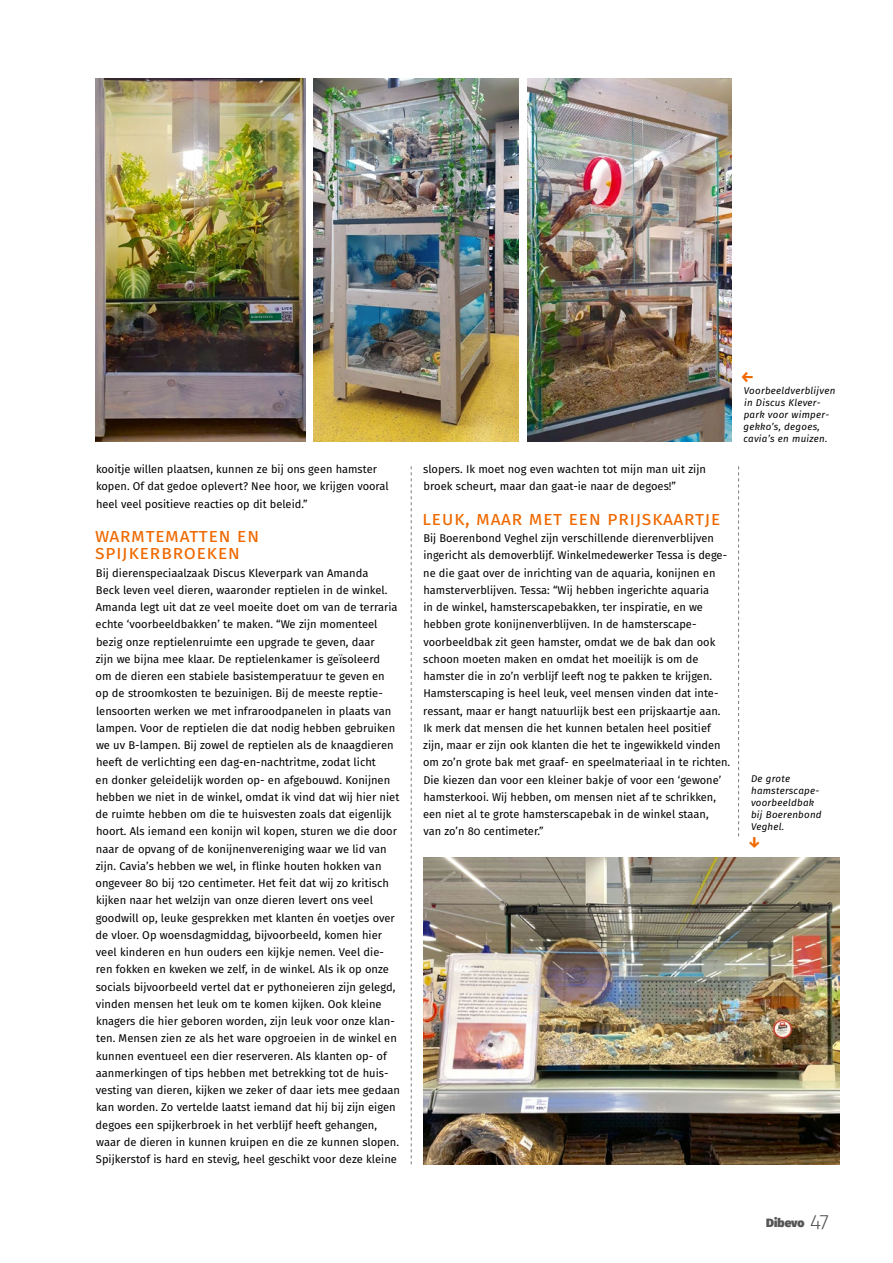
<style>
.page{position:relative;width:893px;height:1263px;background:#fff}
.page>*{position:absolute;margin:0;border:0;box-sizing:border-box;transform-origin:0 0}
.t1{font:19.5px/17.2px "Fira Sans";letter-spacing:.025em;color:#ef6900}
.t2{font:800 15px "Fira Sans";color:#ef6900}
.t3{font:900 12px "Fira Sans";color:#555756}
.t4{font:11.25px/17.2px "Fira Sans";color:#000}
.t5{font:italic 9.75px/12px "Fira Sans";letter-spacing:.025em;color:#000}
.s1{font-weight:300;font-size:21px}
</style>
<div class="page">
<svg style="left:411px;top:466px;width:1px;height:698px"></svg>
<svg style="left:738px;top:466px;width:1px;height:370px"></svg>
<img style="left:527px;top:79px;width:204px;height:363px">
<img style="left:314px;top:79px;width:204px;height:363px">
<img style="left:95px;top:79px;width:210px;height:363px">
<img style="left:423px;top:857px;width:416px;height:307px">
<p class="t4" style="left:96px;top:460px;width:294px">kooitje willen plaatsen, kunnen ze bij ons geen hamster kopen. Of dat gedoe oplevert? Nee hoor, we krijgen vooral heel veel positieve reacties op dit beleid.”</p>
<h1 class="t1" style="left:95px;top:526px;width:166px">Warmtematten en spijkerbroeken</h1>
<p class="t4" style="left:96px;top:564px;width:306px">Bij dierenspeciaalzaak Discus Kleverpark van Amanda<br>Beck leven veel dieren, waaronder reptielen in de winkel.<br>Amanda legt uit dat ze veel moeite doet om van de terraria echte ‘voorbeeldbakken’ te maken. “We zijn momenteel bezig onze reptielenruimte een upgrade te geven, daar<br>zijn we bijna mee klaar. De reptielenkamer is geïsoleerd<br>om de dieren een stabiele basistemperatuur te geven en op de stroomkosten te bezuinigen. Bij de meeste reptie&shy;lensoorten werken we met infraroodpanelen in plaats van lampen. Voor de reptielen die dat nodig hebben gebruiken we uv B-lampen. Bij zowel de reptielen als de knaagdieren heeft de verlichting een dag-en-nachtritme, zodat licht<br>en donker geleidelijk worden op- en afgebouwd. Konijnen hebben we niet in de winkel, omdat ik vind dat wij hier niet de ruimte hebben om die te huisvesten zoals dat eigenlijk hoort. Als iemand een konijn wil kopen, sturen we die door naar de opvang of de konijnenvereniging waar we lid van zijn. Cavia’s hebben we wel, in flinke houten hokken van ongeveer 80 bij 120 centimeter. Het feit dat wij zo kritisch kijken naar het welzijn van onze dieren levert ons veel goodwill op, leuke gesprekken met klanten én voetjes over de vloer. Op woensdagmiddag, bijvoorbeeld, komen hier veel kinderen en hun ouders een kijkje nemen. Veel die&shy;ren fokken en kweken we zelf, in de winkel. Als ik op onze socials bijvoorbeeld vertel dat er pythoneieren zijn gelegd, vinden mensen het leuk om te komen kijken. Ook kleine knagers die hier geboren worden, zijn leuk voor onze klan&shy;ten. Mensen zien ze als het ware opgroeien in de winkel en kunnen eventueel een dier reserveren. Als klanten op- of aanmerkingen of tips hebben met betrekking tot de huis&shy;vesting van dieren, kijken we zeker of daar iets mee gedaan kan worden. Zo vertelde laatst iemand dat hij bij zijn eigen degoes een spijkerbroek in het verblijf heeft gehangen, waar de dieren in kunnen kruipen en die ze kunnen slopen.<br>Spijkerstof is hard en stevig, heel geschikt voor deze kleine</p>
<p class="t4" style="left:423px;top:460px;width:284px">slopers. Ik moet nog even wachten tot mijn man uit zijn broek scheurt, maar dan gaat-ie naar de degoes!”</p>
<h1 class="t1" style="left:422px;top:509px;width:300px">Leuk, maar met een prijskaartje</h1>
<p class="t4" style="left:423px;top:529px;width:309px">Bij Boerenbond Veghel zijn verschillende dierenverblijven ingericht als demoverblijf. Winkelmedewerker Tessa is dege&shy;ne die gaat over de inrichting van de aquaria, konijnen en hamsterverblijven. Tessa: “Wij hebben ingerichte aquaria<br>in de winkel, hamsterscapebakken, ter inspiratie, en we hebben grote konijnenverblijven. In de hamsterscape&shy;voorbeeldbak zit geen hamster, omdat we de bak dan ook schoon moeten maken en omdat het moeilijk is om de hamster die in zo’n verblijf leeft nog te pakken te krijgen.<br>Hamsterscaping is heel leuk, veel mensen vinden dat inte&shy;ressant, maar er hangt natuurlijk best een prijskaartje aan.<br>Ik merk dat mensen die het kunnen betalen heel positief zijn, maar er zijn ook klanten die het te ingewikkeld vinden om zo’n grote bak met graaf- en speelmateriaal in te richten.<br>Die kiezen dan voor een kleiner bakje of voor een ‘gewone’ hamsterkooi. Wij hebben, om mensen niet af te schrikken, een niet al te grote hamsterscapebak in de winkel staan,<br>van zo’n 80 centimeter.”</p>
<h2 class="t2" style="left:741px;top:364px;width:15px">←</h2>
<p class="t5" style="left:743px;top:384px;width:93px">Voorbeeldverblijven in Discus Klever&shy;park voor wimper&shy;gekko’s, degoes, cavia’s en muizen.</p>
<p class="t5" style="left:751px;top:772px;width:72px">De grote hamsterscape&shy;voorbeeldbak bij Boerenbond<br>Veghel.</p>
<h2 class="t2" style="left:748px;top:829px;width:15px">↓</h2>
<p class="t3" style="left:766px;top:1212px;width:65px">Dibevo <span class="s1">47</span></p>
</div>
